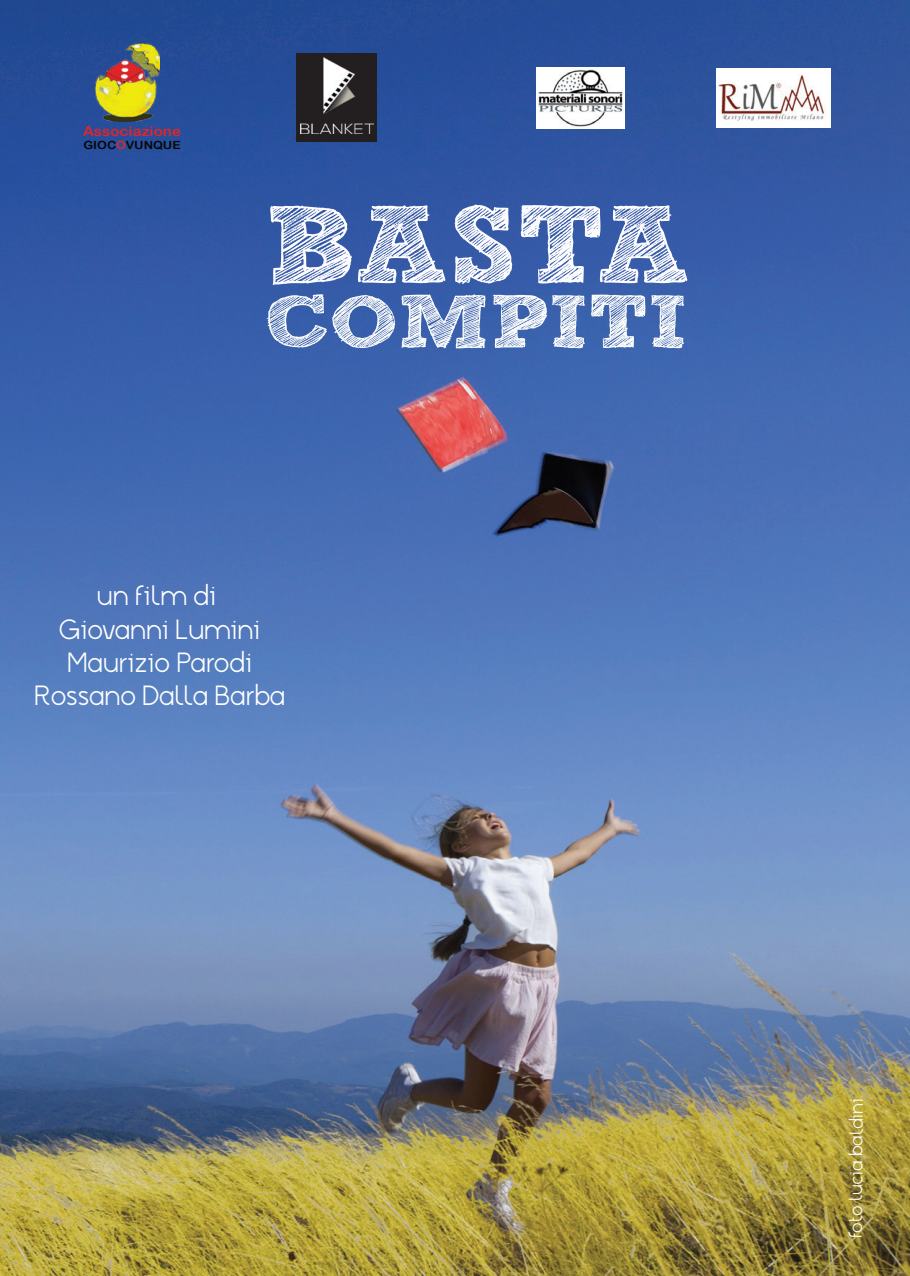
<style>
.page{position:relative;width:910px;height:1276px;background:#fff}
.page>*{position:absolute;margin:0;border:0;box-sizing:border-box;transform-origin:0 0}
.t1{font:700 109.8px "freeversion Sketch Block";letter-spacing:-.01em;color:#fcfbfd;scale:1.11 1}
.t2{font:700 74.7px "freeversion Sketch Block";color:#f9fafa;scale:1.11 1}
.t3{font:300 27.9px/33.3px "Helado";color:#fff;text-align:center}
.t4{font:300 18.6px "Helado";letter-spacing:-.01em;color:#fff}
.t5{font:13.8px "Arial Rounded MT Bold";color:#e02628;scale:1.11 1}
.t6{font:11.1px "Arial Rounded MT Bold";color:#070806;scale:1.11 1}
.s1{color:#060705}
.s2{color:#e02628}
</style>
<div class="page">
<img style="left:0;top:0;width:910px;height:1276px">
<div style="left:296px;top:54px;width:81px;height:88px;background:#231f20"></div>
<img style="left:300px;top:58px;width:74px;height:76px">
<img style="left:95px;top:43px;width:65px;height:79px">
<img style="left:537px;top:67px;width:88px;height:62px">
<img style="left:717px;top:68px;width:113px;height:59px">
<p class="t5" style="left:83px;top:123px;width:90px">Associazione</p>
<p class="t6" style="left:83px;top:139px;width:89px"><span class="s1">GIOC</span><span class="s2">O</span>VUNQUE</p>
<h1 class="t1" style="left:264px;top:201px;width:387px">BASTA</h1>
<h2 class="t2" style="left:264px;top:292px;width:383px">COMPITI</h2>
<p class="t3" style="left:34px;top:579px;width:253px">un film di<br>Giovanni Lumini<br>Maurizio Parodi<br>Rossano Dalla Barba</p>
<p class="t4" style="left:845px;top:1238px;width:141px;rotate:-90deg">foto lucia baldini</p>
</div>
